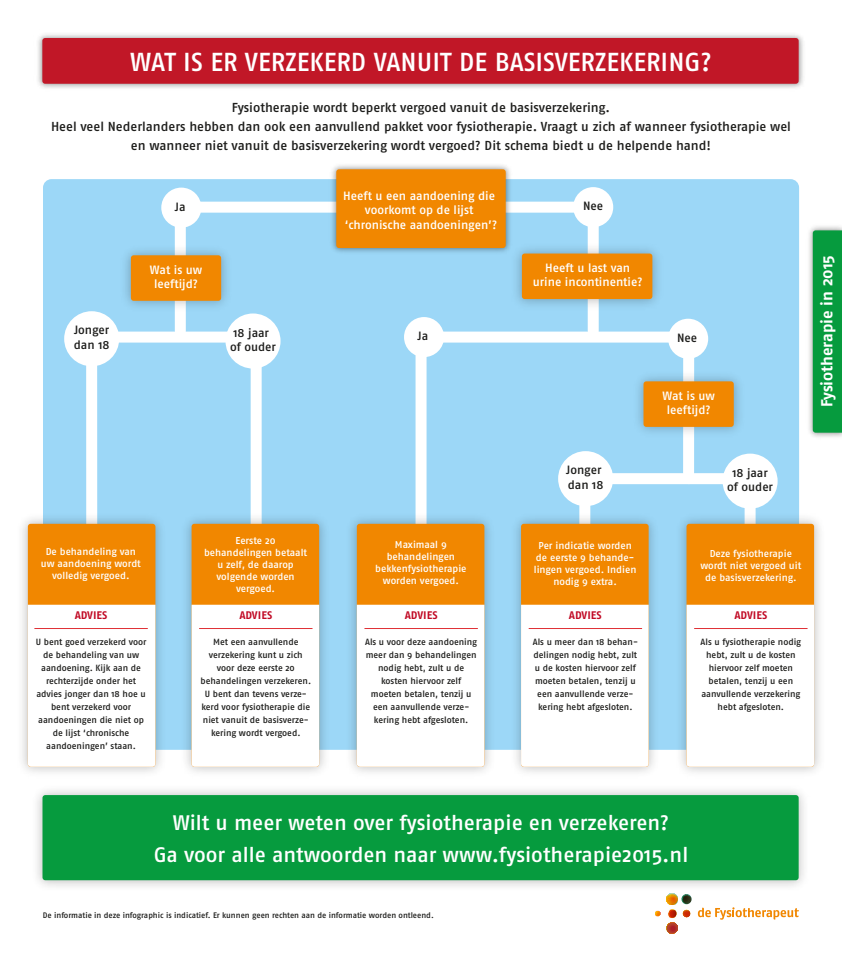
<style>
.page{position:relative;width:842px;height:962px;background:#fff}
.page>*{position:absolute;margin:0;border:0;box-sizing:border-box;transform-origin:0 0}
.t1{font:26px "Fago No Med";color:#fff}
.t2{font:21px/32px "Fago No Med";color:#fff;text-align:center}
.t3{font:700 16px "Fago No";color:#fff}
.t4{font:13px/19px "Fago No Med";color:#1d1d1b;text-align:center}
.t5{font:12px/14.4px "Fago No Med";color:#fff;text-align:center}
.t6{font:12px/14.4px "Fago No Med";letter-spacing:-.005em;color:#1d1d1b}
.t7{font:11px "Fago No Bold Caps";color:#c10a25}
.t8{font:10px/12px "Fago No Med";letter-spacing:-.005em;color:#fff;text-align:center}
.t9{font:9px/13px "Fago No Med";letter-spacing:-.005em;color:#1d1d1b;text-align:center}
.t10{font:8px "Fago No Med";letter-spacing:-.005em;color:#1d1d1b}
</style>
<div class="page">
<div style="left:43px;top:179px;width:756px;height:570px;background:#9cd7f7;border-radius:9px"></div>
<div style="left:175px;top:202px;width:424px;height:134px;border:11px solid #fff"></div>
<img style="left:328px;top:165px;width:186px;height:88px">
<div style="left:336px;top:169px;width:170px;height:79px;background:#f18700;border-radius:3px"></div>
<svg style="left:81px;top:326px;width:186px;height:424px"></svg>
<svg style="left:700px;top:473px;width:61px;height:36px"></svg>
<svg style="left:412px;top:326px;width:288px;height:424px"></svg>
<div style="left:722px;top:453px;width:56px;height:55px;background:#fff;border-radius:50%"></div>
<div style="left:558px;top:451px;width:55px;height:55px;background:#fff;border-radius:50%"></div>
<img style="left:507px;top:238px;width:151px;height:76px">
<div style="left:522px;top:253px;width:130px;height:46px;background:#f18700;border-radius:3px"></div>
<img style="left:38px;top:34px;width:765px;height:54px">
<div style="left:42px;top:38px;width:757px;height:46px;background:#c11727;border-radius:3px"></div>
<div style="left:42px;top:795px;width:757px;height:85px;background:#069b3e;border-radius:3px"></div>
<img style="left:342px;top:509px;width:157px;height:263px">
<div style="left:357px;top:524px;width:127px;height:242px;background:#f18700;border-radius:3px"></div>
<div style="left:357px;top:604px;width:127px;height:162px;background:#fff"></div>
<hr style="left:364px;top:628px;width:114px;height:1px;background:#df3036">
<div style="left:573px;top:187px;width:40px;height:40px;background:#fff;border-radius:50%"></div>
<div style="left:161px;top:188px;width:40px;height:40px;background:#fff;border-radius:50%"></div>
<img style="left:125px;top:240px;width:102px;height:76px">
<div style="left:131px;top:255px;width:90px;height:46px;background:#f18700;border-radius:3px"></div>
<img style="left:628px;top:366px;width:112px;height:76px">
<div style="left:643px;top:381px;width:91px;height:46px;background:#f18700;border-radius:3px"></div>
<div style="left:64px;top:311px;width:55px;height:55px;background:#fff;border-radius:50%"></div>
<div style="left:225px;top:313px;width:56px;height:55px;background:#fff;border-radius:50%"></div>
<div style="left:668px;top:319px;width:40px;height:40px;background:#fff;border-radius:50%"></div>
<div style="left:404px;top:317px;width:40px;height:40px;background:#fff;border-radius:50%"></div>
<img style="left:177px;top:509px;width:157px;height:263px">
<div style="left:192px;top:524px;width:127px;height:242px;background:#f18700;border-radius:3px"></div>
<div style="left:192px;top:604px;width:127px;height:162px;background:#fff"></div>
<hr style="left:199px;top:628px;width:113px;height:1px;background:#df3036">
<img style="left:22px;top:509px;width:149px;height:263px">
<div style="left:28px;top:524px;width:127px;height:242px;background:#f18700;border-radius:3px"></div>
<div style="left:28px;top:604px;width:127px;height:162px;background:#fff"></div>
<hr style="left:34px;top:628px;width:114px;height:1px;background:#df3036">
<img style="left:671px;top:509px;width:149px;height:263px">
<div style="left:686px;top:524px;width:128px;height:242px;background:#f18700;border-radius:3px"></div>
<div style="left:686px;top:604px;width:128px;height:162px;background:#fff"></div>
<hr style="left:694px;top:628px;width:113px;height:1px;background:#df3036">
<img style="left:506px;top:509px;width:158px;height:263px">
<div style="left:521px;top:524px;width:128px;height:242px;background:#f18700;border-radius:3px"></div>
<div style="left:521px;top:604px;width:128px;height:162px;background:#fff"></div>
<hr style="left:529px;top:628px;width:113px;height:1px;background:#df3036">
<img style="left:634px;top:880px;width:77px;height:54px">
<svg style="left:655px;top:910px;width:5px;height:6px"></svg>
<svg style="left:666px;top:893px;width:26px;height:40px"></svg>
<svg style="left:698px;top:907px;width:101px;height:12px"></svg>
<img style="left:809px;top:226px;width:33px;height:211px">
<div style="left:813px;top:230px;width:29px;height:202px;background:#069b3e"></div>
<h1 class="t1" style="left:130px;top:46px;width:583px">WAT IS ER VERZEKERD VANUIT DE BASISVERZEKERING?</h1>
<p class="t4" style="left:51px;top:98px;width:741px">Fysiotherapie wordt beperkt vergoed vanuit de basisverzekering.<br>Heel veel Nederlanders hebben dan ook een aanvullend pakket voor fysiotherapie. Vraagt u zich af wanneer fysiotherapie wel en wanneer niet vanuit de basisverzekering wordt vergoed? Dit schema biedt u de helpende hand!</p>
<h3 class="t5" style="left:343px;top:188px;width:155px">Heeft u een aandoening die voorkomt op de lijst ‘chronische aandoeningen’?</h3>
<h3 class="t6" style="left:175px;top:199px;width:12px">Ja</h3>
<h3 class="t6" style="left:583px;top:198px;width:22px">Nee</h3>
<h3 class="t5" style="left:150px;top:262px;width:54px">Wat is uw leeftijd?</h3>
<h3 class="t5" style="left:533px;top:260px;width:111px">Heeft u last van urine incontinentie?</h3>
<h3 class="t6" style="left:74px;top:323px;width:37px">Jonger dan 18</h3>
<h3 class="t6" style="left:230px;top:325px;width:47px">18 jaar of ouder</h3>
<h3 class="t6" style="left:418px;top:328px;width:12px">Ja</h3>
<h3 class="t6" style="left:677px;top:330px;width:22px">Nee</h3>
<h3 class="t5" style="left:662px;top:388px;width:54px">Wat is uw leeftijd?</h3>
<h3 class="t3" style="left:818px;top:407px;width:153px;rotate:-90deg">Fysiotherapie in 2015</h3>
<p class="t8" style="left:41px;top:545px;width:102px">De behandeling van uw aandoening wordt volledig vergoed.</p>
<p class="t7" style="left:75px;top:609px;width:34px">ADVIES</p>
<p class="t9" style="left:36px;top:635px;width:112px">U bent goed verzekerd voor de behandeling van uw aandoening. Kijk aan de rechterzijde onder het advies jonger dan 18 hoe u bent verzekerd voor aandoeningen die niet op de lijst ‘chronische aandoeningen’ staan.</p>
<p class="t8" style="left:204px;top:534px;width:104px">Eerste 20 behandelingen betaalt u zelf, de daarop volgende worden vergoed.</p>
<p class="t7" style="left:239px;top:609px;width:34px">ADVIES</p>
<p class="t9" style="left:200px;top:635px;width:112px">Met een aanvullende verzekering kunt u zich voor deze eerste 20 behandelingen verzekeren.<br>U bent dan tevens verze&shy;kerd voor fysiotherapie die niet vanuit de basisverze&shy;kering wordt vergoed.</p>
<p class="t8" style="left:375px;top:538px;width:93px">Maximaal 9 behandelingen bekkenfysiotherapie worden vergoed.</p>
<p class="t7" style="left:405px;top:609px;width:34px">ADVIES</p>
<p class="t9" style="left:365px;top:635px;width:114px">Als u voor deze aandoening meer dan 9 behandelingen nodig hebt, zult u de kosten hiervoor zelf moeten betalen, tenzij u een aanvullende verze&shy;kering hebt afgesloten.</p>
<h3 class="t6" style="left:566px;top:463px;width:39px">Jonger dan 18</h3>
<p class="t8" style="left:534px;top:539px;width:104px">Per indicatie worden de eerste 9 behande&shy;lingen vergoed. Indien nodig 9 extra.</p>
<p class="t7" style="left:569px;top:609px;width:34px">ADVIES</p>
<p class="t9" style="left:533px;top:635px;width:107px">Als u meer dan 18 behan&shy;delingen nodig hebt, zult u de kosten hiervoor zelf moeten betalen, tenzij u een aanvullende verze&shy;kering hebt afgesloten.</p>
<h3 class="t6" style="left:727px;top:465px;width:47px;text-align:center">18 jaar of ouder</h3>
<p class="t8" style="left:700px;top:547px;width:103px">Deze fysiotherapie wordt niet vergoed uit de basisverzekering.</p>
<p class="t7" style="left:734px;top:609px;width:34px">ADVIES</p>
<p class="t9" style="left:700px;top:635px;width:102px">Als u fysiotherapie nodig hebt, zult u de kosten hiervoor zelf moeten betalen, tenzij u een aanvullende verzekering hebt afgesloten.</p>
<h2 class="t2" style="left:154px;top:806px;width:536px">Wilt u meer weten over fysiotherapie en verzekeren?<br>Ga voor alle antwoorden naar www.fysiotherapie2015.nl</h2>
<p class="t10" style="left:43px;top:910px;width:392px">De informatie in deze infographic is indicatief. Er kunnen geen rechten aan de informatie worden ontleend.</p>
</div>
